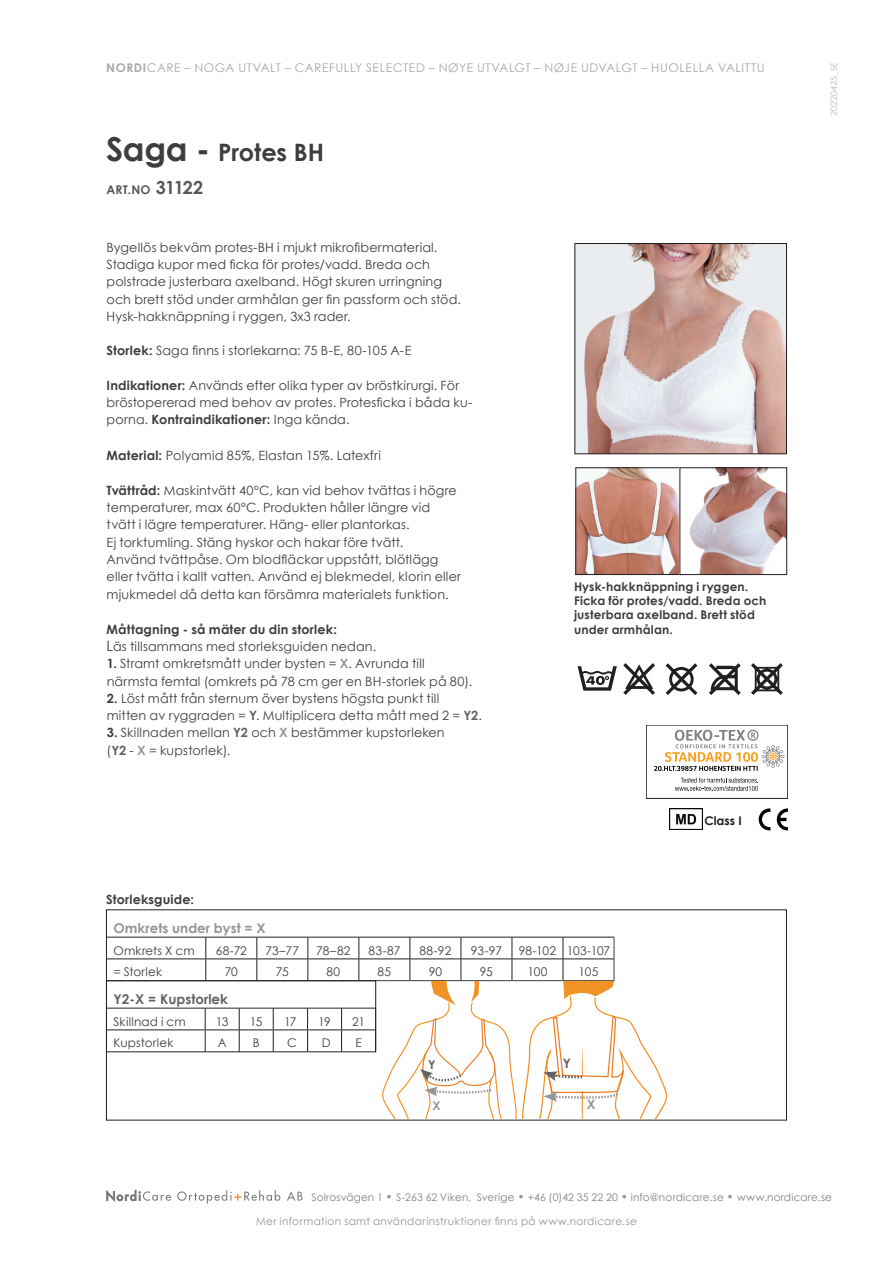
<style>
.page{position:relative;width:893px;height:1263px;background:#fff}
.page>*{position:absolute;margin:0;border:0;box-sizing:border-box;transform-origin:0 0}
.t1{font:700 24px "Century Gothic";color:#3e3e3f}
.t2{font:700 13.5px "Century Gothic";color:#939598}
.t3{font:700 13.5px "Century Gothic";color:#636366}
.t4{font:700 13.05px "Century Gothic";color:#939598}
.t5{font:700 13.05px "Century Gothic";color:#636366}
.t6{font:12.75px/17.2px "Century Gothic";letter-spacing:.01em;color:#3e3e3f}
.t7{font:700 12.75px "Century Gothic";letter-spacing:.01em;color:#3e3e3f}
.t8{font:700 12.15px "Century Gothic";color:#939598}
.t9{font:700 12.15px "Century Gothic";color:#636366}
.t10{font:12px "Century Gothic";letter-spacing:.01em;color:#3e3e3f}
.t11{font:700 12px/14.4px "Century Gothic";letter-spacing:.01em;color:#3e3e3f}
.t12{font:12px "Century Gothic";letter-spacing:.045em;color:#a8a9ad}
.t13{font:12px "Century Gothic";letter-spacing:-.015em;color:#3e3e3f}
.t14{font:700 12px "Century Gothic";color:#57585a}
.t15{font:700 12px "Century Gothic";color:#231f20}
.t16{font:10.5px "Century Gothic";letter-spacing:.02em;color:#808285}
.t17{font:10.5px "Century Gothic";letter-spacing:.04em;color:#939598}
.t18{font:9px "Century Gothic";color:#bcbdc0}
.s1{font-weight:700}
.s2{font-size:33px}
.s3{font-size:18px}
.s4{font-size:14.25px}
.s5{font-weight:700;color:#939598}
.s6{font-weight:700;color:#636366}
.s7{font-weight:700;font-size:12px;color:#939598}
</style>
<div class="page">
<svg style="left:675px;top:778px;width:83px;height:13px"></svg>
<div style="left:646px;top:725px;width:142px;height:73px;border:1px solid #231f20"></div>
<svg style="left:654px;top:730px;width:130px;height:41px"></svg>
<svg style="left:578px;top:666px;width:39px;height:25px"></svg>
<svg style="left:623px;top:663px;width:32px;height:32px"></svg>
<svg style="left:666px;top:663px;width:31px;height:32px"></svg>
<svg style="left:709px;top:663px;width:32px;height:32px"></svg>
<svg style="left:751px;top:663px;width:32px;height:32px"></svg>
<img style="left:577px;top:245px;width:208px;height:207px">
<div style="left:575px;top:243px;width:212px;height:211px;border:1px solid #231f20"></div>
<img style="left:578px;top:470px;width:102px;height:103px">
<div style="left:576px;top:468px;width:107px;height:107px;border:1px solid #231f20"></div>
<img style="left:682px;top:470px;width:103px;height:103px">
<div style="left:680px;top:468px;width:107px;height:107px;border:1px solid #231f20"></div>
<svg style="left:777px;top:808px;width:11px;height:22px"></svg>
<svg style="left:759px;top:808px;width:11px;height:22px"></svg>
<img style="left:669px;top:809px;width:33px;height:21px">
<svg style="left:106px;top:1190px;width:65px;height:12px"></svg>
<svg style="left:177px;top:1190px;width:103px;height:14px"></svg>
<svg style="left:287px;top:1191px;width:16px;height:9px"></svg>
<hr style="left:107px;top:937px;width:99px;height:1px;background:#231f20">
<hr style="left:206px;top:937px;width:51px;height:1px;background:#231f20">
<hr style="left:257px;top:937px;width:51px;height:1px;background:#231f20">
<hr style="left:308px;top:937px;width:51px;height:1px;background:#231f20">
<hr style="left:359px;top:937px;width:51px;height:1px;background:#231f20">
<hr style="left:107px;top:958px;width:99px;height:1px;background:#231f20">
<hr style="left:206px;top:958px;width:51px;height:1px;background:#231f20">
<svg style="left:205px;top:937px;width:1px;height:43px"></svg>
<hr style="left:257px;top:958px;width:51px;height:1px;background:#231f20">
<svg style="left:257px;top:937px;width:1px;height:43px"></svg>
<hr style="left:308px;top:958px;width:51px;height:1px;background:#231f20">
<svg style="left:308px;top:937px;width:1px;height:43px"></svg>
<hr style="left:359px;top:958px;width:51px;height:1px;background:#231f20">
<svg style="left:359px;top:937px;width:1px;height:43px"></svg>
<hr style="left:107px;top:980px;width:99px;height:1px;background:#3e3e3f">
<hr style="left:206px;top:980px;width:51px;height:1px;background:#3e3e3f">
<hr style="left:257px;top:980px;width:51px;height:1px;background:#3e3e3f">
<hr style="left:308px;top:980px;width:51px;height:1px;background:#3e3e3f">
<hr style="left:359px;top:980px;width:51px;height:1px;background:#3e3e3f">
<svg style="left:205px;top:1009px;width:1px;height:41px"></svg>
<svg style="left:239px;top:1009px;width:1px;height:41px"></svg>
<svg style="left:273px;top:1009px;width:1px;height:41px"></svg>
<svg style="left:341px;top:1009px;width:1px;height:41px"></svg>
<svg style="left:307px;top:1009px;width:1px;height:41px"></svg>
<hr style="left:107px;top:1029px;width:98px;height:1px;background:#231f20">
<hr style="left:205px;top:1029px;width:34px;height:1px;background:#231f20">
<hr style="left:239px;top:1029px;width:34px;height:1px;background:#231f20">
<hr style="left:273px;top:1029px;width:35px;height:1px;background:#231f20">
<hr style="left:308px;top:1029px;width:34px;height:1px;background:#231f20">
<hr style="left:342px;top:1029px;width:34px;height:1px;background:#231f20">
<hr style="left:107px;top:1008px;width:98px;height:1px;background:#231f20">
<hr style="left:205px;top:1008px;width:34px;height:1px;background:#231f20">
<hr style="left:239px;top:1008px;width:34px;height:1px;background:#231f20">
<hr style="left:273px;top:1008px;width:35px;height:1px;background:#231f20">
<hr style="left:308px;top:1008px;width:34px;height:1px;background:#231f20">
<hr style="left:342px;top:1008px;width:34px;height:1px;background:#231f20">
<svg style="left:382px;top:937px;width:286px;height:181px"></svg>
<p class="t12" style="left:106px;top:60px;width:660px"><span class="s1">NORDI</span>CARE – NOGA UTVALT – CAREFULLY SELECTED – NØYE UTVALGT – NØJE UDVALGT – HUOLELLA VALITTU</p>
<h1 class="t1" style="left:106px;top:137px;width:219px"><span class="s2">Saga -</span> Protes BH</h1>
<p class="t14" style="left:107px;top:182px;width:98px">ART.NO <span class="s3">31122</span></p>
<p class="t6" style="left:107px;top:239px;width:356px">Bygellös bekväm protes-BH i mjukt mikrofibermaterial.<br>Stadiga kupor med ficka för protes/vadd. Breda och polstrade justerbara axelband. Högt skuren urringning och brett stöd under armhålan ger fin passform och stöd.<br>Hysk-hakknäppning i ryggen, 3x3 rader.</p>
<p class="t6" style="left:107px;top:342px;width:306px"><span class="s1">Storlek:</span> Saga finns i storlekarna: 75 B-E, 80-105 A-E</p>
<p class="t6" style="left:107px;top:377px;width:367px"><span class="s1">Indikationer:</span> Används efter olika typer av bröstkirurgi. För bröstopererad med behov av protes. Protesficka i båda ku&shy;porna. <span class="s1">Kontraindikationer:</span> Inga kända.</p>
<p class="t6" style="left:107px;top:446px;width:276px"><span class="s1">Material:</span> Polyamid 85%, Elastan 15%. Latexfri</p>
<p class="t6" style="left:107px;top:482px;width:356px"><span class="s1">Tvättråd:</span> Maskintvätt 40ºC, kan vid behov tvättas i högre temperaturer, max 60ºC. Produkten håller längre vid tvätt i lägre temperaturer. Häng- eller plantorkas.<br>Ej torktumling. Stäng hyskor och hakar före tvätt.<br>Använd tvättpåse. Om blodfläckar uppstått, blötlägg eller tvätta i kallt vatten. Använd ej blekmedel, klorin eller mjukmedel då detta kan försämra materialets funktion.</p>
<p class="t6" style="left:107px;top:620px;width:271px"><span class="s1">Måttagning - så mäter du din storlek:<br></span><span class="s4">L</span>äs tillsammans med storleksguiden nedan.</p>
<p class="t6" style="left:107px;top:655px;width:367px"><span class="s1">1.</span> Stramt omkretsmått under bysten = <span class="s5">X</span>. Avrunda till närmsta femtal (omkrets på 78 cm ger en BH-storlek på 80).</p>
<p class="t6" style="left:107px;top:689px;width:377px"><span class="s1">2.</span> Löst mått från sternum över bystens högsta punkt till mitten av ryggraden = <span class="s6">Y</span>. Multiplicera detta mått med 2 = <span class="s6">Y2</span>.</p>
<p class="t6" style="left:107px;top:724px;width:340px"><span class="s1">3.</span> Skillnaden mellan <span class="s6">Y2</span> och <span class="s5">X</span> bestämmer kupstorleken (<span class="s6">Y2</span> - <span class="s5">X</span> = kupstorlek).</p>
<p class="t11" style="left:574px;top:579px;width:194px">Hysk-hakknäppning i ryggen.<br>Ficka för protes/vadd. Breda och justerbara axelband. Brett stöd under armhålan.</p>
<p class="t15" style="left:704px;top:813px;width:39px">Class I</p>
<p class="t7" style="left:106px;top:891px;width:89px">Storleksguide:</p>
<p class="t2" style="left:114px;top:919px;width:154px">Omkrets under byst = X</p>
<p class="t10" style="left:114px;top:943px;width:83px">Omkrets X cm</p>
<p class="t10" style="left:216px;top:943px;width:33px">68-72</p>
<p class="t10" style="left:266px;top:943px;width:35px">73–77</p>
<p class="t10" style="left:316px;top:943px;width:36px">78–82</p>
<p class="t10" style="left:368px;top:943px;width:33px">83-87</p>
<p class="t10" style="left:420px;top:943px;width:33px">88-92</p>
<p class="t10" style="left:471px;top:943px;width:33px">93-97</p>
<p class="t13" style="left:519px;top:943px;width:93px">98-102 103-107</p>
<p class="t10" style="left:114px;top:965px;width:50px">= Storlek</p>
<p class="t10" style="left:225px;top:965px;width:15px">70</p>
<p class="t10" style="left:276px;top:965px;width:14px">75</p>
<p class="t10" style="left:326px;top:965px;width:15px">80</p>
<p class="t10" style="left:378px;top:965px;width:15px">85</p>
<p class="t10" style="left:429px;top:965px;width:15px">90</p>
<p class="t10" style="left:480px;top:965px;width:14px">95</p>
<p class="t10" style="left:527px;top:965px;width:22px">100</p>
<p class="t10" style="left:579px;top:965px;width:21px">105</p>
<p class="t3" style="left:114px;top:990px;width:116px">Y2-X = Kupstorlek</p>
<p class="t10" style="left:114px;top:1014px;width:73px">Skillnad i cm</p>
<p class="t10" style="left:216px;top:1014px;width:14px">13</p>
<p class="t10" style="left:250px;top:1014px;width:14px">15</p>
<p class="t10" style="left:284px;top:1014px;width:14px">17</p>
<p class="t10" style="left:318px;top:1014px;width:14px">19</p>
<p class="t10" style="left:352px;top:1014px;width:14px">21</p>
<p class="t10" style="left:114px;top:1036px;width:61px">Kupstorlek</p>
<p class="t10" style="left:218px;top:1036px;width:10px">A</p>
<p class="t10" style="left:253px;top:1036px;width:8px">B</p>
<p class="t10" style="left:287px;top:1036px;width:11px">C</p>
<p class="t10" style="left:322px;top:1036px;width:10px">D</p>
<p class="t10" style="left:355px;top:1036px;width:8px">E</p>
<p class="t9" style="left:428px;top:1057px;width:9px">Y</p>
<p class="t8" style="left:432px;top:1098px;width:10px">X</p>
<p class="t5" style="left:563px;top:1055px;width:10px">Y</p>
<p class="t4" style="left:587px;top:1096px;width:10px">X</p>
<p class="t18" style="left:828px;top:116px;width:55px;rotate:-90deg">20220425_SE</p>
<p class="t16" style="left:311px;top:1190px;width:522px">Solrosvägen 1 <span class="s7">•</span> S-263 62 Viken, Sverige <span class="s7">•</span> +46 (0)42 35 22 20 <span class="s7">•</span> info@nordicare.se <span class="s7">•</span> www.nordicare.se</p>
<p class="t17" style="left:256px;top:1214px;width:382px">Mer information samt användarinstruktioner finns på www.nordicare.se</p>
</div>
